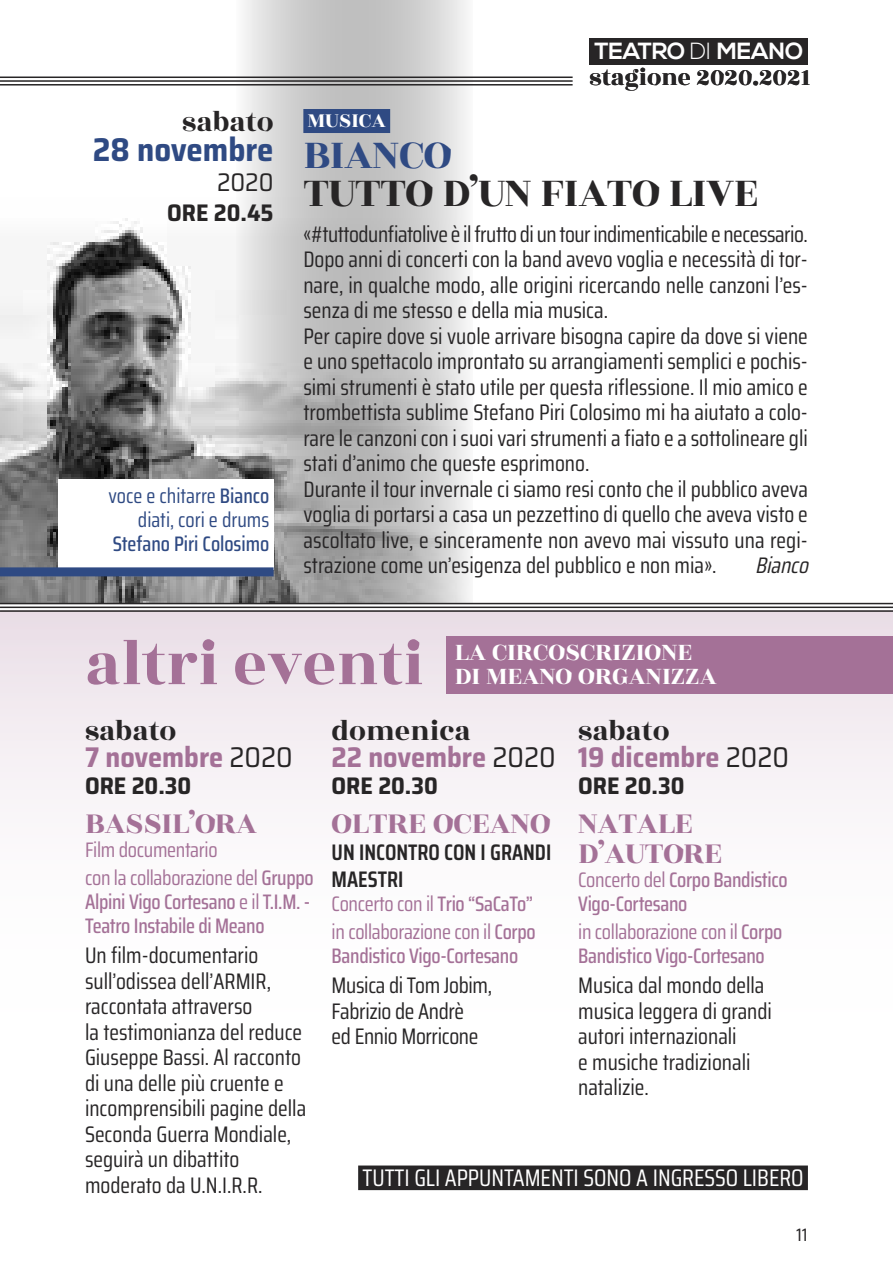
<style>
.page{position:relative;width:893px;height:1276px;background:#fff}
.page>*{position:absolute;margin:0;border:0;box-sizing:border-box;transform-origin:0 0}
.t1{font:66px "Rozha One";color:#a47197}
.t2{font:45px "Rozha One";letter-spacing:-.01em;color:#272526}
.t3{font:45px "Rozha One";letter-spacing:-.01em;color:#2f4a83}
.t4{font:33px/30px "Rozha One";letter-spacing:-.01em;color:#a47197}
.t5{font:700 semi-condensed 33px "Saira";color:#2f4a83}
.t6{font:30px "Rozha One";color:#272526}
.t7{font:700 semi-condensed 28.5px "Saira";color:#a47197}
.t8{font:27px/24px "Rozha One";color:#fff}
.t9{font:25.5px "Rozha One";color:#272526}
.t10{font:semi-condensed 25.5px "Saira";color:#272526}
.t11{font:24px "Saira Condensed";color:#fff}
.t12{font:700 semi-condensed 24px "Saira";color:#272526}
.t13{font:700 23.4px "Nexa";letter-spacing:-.01em;color:#fff}
.t14{font:22.5px/25.5px "Saira Condensed";color:#272526}
.t15{font:600 22.5px/27px "Saira Condensed";color:#272526}
.t16{font:22.5px "Rozha One";color:#fff}
.t17{font:italic 22.5px "Saira Condensed";color:#272526}
.t18{font:500 21px/24px "Saira Condensed";letter-spacing:-.015em;color:#a47197}
.t19{font:21px/28.2px "Saira Condensed";letter-spacing:-.015em;color:#a47197}
.t20{font:21px/24px "Saira Condensed";color:#2f4a83;text-align:right}
.t21{font:500 21px "Saira Condensed";color:#2f4a83}
.t22{font:semi-condensed 18px "Saira";color:#272526}
.s1{font-weight:300}
.s2{font-weight:500}
.s3{font-weight:400;color:#272526}
.s4{font-weight:400}
</style>
<div class="page">
<div style="left:0;top:610px;width:893px;height:404px;background:linear-gradient(to bottom,#ece2e9,#fff)"></div>
<img style="left:0;top:218px;width:236px;height:385px">
<svg style="left:236px;top:0;width:236px;height:603px;background:#c7c7c7"></svg>
<div style="left:590px;top:38px;width:218px;height:27px;background:#272526"></div>
<div style="left:303px;top:109px;width:87px;height:24px;background:#2f4a83"></div>
<hr style="left:0;top:76px;width:573px;height:2px;background:#272526">
<hr style="left:0;top:80px;width:573px;height:2px;background:#272526">
<hr style="left:0;top:84px;width:573px;height:2px;background:#272526">
<div style="left:58px;top:479px;width:216px;height:90px;background:#fff"></div>
<div style="left:0;top:567px;width:274px;height:9px;background:#2f4a83"></div>
<hr style="left:0;top:603px;width:893px;height:1px;background:#272526">
<hr style="left:0;top:606px;width:893px;height:2px;background:#272526">
<hr style="left:0;top:610px;width:893px;height:2px;background:#272526">
<div style="left:446px;top:636px;width:447px;height:58px;background:#a47197"></div>
<div style="left:358px;top:1165px;width:450px;height:25px;background:#272526"></div>
<p class="t13" style="left:594px;top:43px;width:210px">TEATRO <span class="s1">DI</span> MEANO</p>
<h3 class="t6" style="left:182px;top:101px;width:93px">sabato</h3>
<h3 class="t5" style="left:93px;top:124px;width:182px">28 novembre</h3>
<p class="t10" style="left:217px;top:163px;width:58px">2020</p>
<p class="t12" style="left:167px;top:194px;width:108px">ore 20.45</p>
<p class="t20" style="left:109px;top:483px;width:162px">voce e chitarre <span class="s2">Bianco </span>diati, cori e drums</p>
<p class="t21" style="left:113px;top:528px;width:158px">Stefano Piri Colosimo</p>
<p class="t9" style="left:590px;top:60px;width:222px">stagione 2020.2021</p>
<p class="t16" style="left:308px;top:105px;width:80px">MUSICA</p>
<h2 class="t3" style="left:303px;top:123px;width:150px">BIANCO</h2>
<h2 class="t2" style="left:303px;top:161px;width:456px">TUTTO D’UN FIATO LIVE</h2>
<p class="t14" style="left:303px;top:220px;width:506px">«#tuttodunfiatolive è ilfrutto di un tourindimenticabile e necessario.<br>Dopo anni di concerti con la band avevo voglia e necessità di tor&shy;nare, in qualche modo, alle origini ricercando nelle canzoni l’es&shy;senza di me stesso e della mia musica.<br>Per capire dove si vuole arrivare bisogna capire da dove si viene e uno spettacolo improntato su arrangiamenti semplici e pochis&shy;simi strumenti è stato utile per questa riflessione. Il mio amico e trombettista sublime Stefano Piri Colosimo mi ha aiutato a colo&shy;rare le canzoni con i suoi vari strumenti a fiato e a sottolineare gli stati d’animo che queste esprimono.<br>Durante il tour invernale ci siamo resi conto che il pubblico aveva voglia di portarsi a casa un pezzettino di quello che aveva visto e ascoltato live, e sinceramente non avevo mai vissuto una regi&shy;strazione come un’esigenza del pubblico e non mia».</p>
<p class="t17" style="left:755px;top:549px;width:61px">Bianco</p>
<h1 class="t1" style="left:85px;top:618px;width:340px">altri eventi</h1>
<h3 class="t6" style="left:85px;top:710px;width:93px">sabato</h3>
<p class="t7" style="left:85px;top:735px;width:209px">7 novembre <span class="s3">2020</span></p>
<p class="t12" style="left:85px;top:767px;width:108px">ore 20.30</p>
<h3 class="t4" style="left:85px;top:808px;width:173px">BASSIL’ORA</h3>
<p class="t19" style="left:85px;top:835px;width:230px">Film documentario<br>con la collaborazione del <span class="s2">Gruppo</span></p>
<p class="t18" style="left:85px;top:889px;width:227px">Alpini Vigo Cortesano <span class="s4">e il</span> T.I.M. -<br>Teatro Instabile di Meano</p>
<p class="t14" style="left:85px;top:942px;width:223px">Un film-documentario sull’odissea dell’ARMIR, raccontata attraverso<br>la testimonianza del reduce<br>Giuseppe Bassi. Al racconto di una delle più cruente e incomprensibili pagine della<br>Seconda Guerra Mondiale, seguirà un dibattito moderato da U.N.I.R.R.</p>
<p class="t8" style="left:455px;top:640px;width:263px">LA CIRCOSCRIZIONE<br>DI MEANO ORGANIZZA</p>
<h3 class="t6" style="left:332px;top:710px;width:141px">domenica</h3>
<p class="t7" style="left:332px;top:735px;width:225px">22 novembre <span class="s3">2020</span></p>
<p class="t12" style="left:332px;top:767px;width:108px">ore 20.30</p>
<h3 class="t4" style="left:332px;top:808px;width:221px">OLTRE OCEANO</h3>
<p class="t15" style="left:332px;top:838px;width:221px">UN INCONTRO CON I GRANDI<br>MAESTRI</p>
<p class="t19" style="left:332px;top:889px;width:206px">Concerto con il <span class="s2">Trio “SaCaTo” </span>in collaborazione con il <span class="s2">Corpo</span></p>
<p class="t18" style="left:332px;top:943px;width:188px">Bandistico Vigo-Cortesano</p>
<p class="t14" style="left:332px;top:972px;width:162px">Musica di Tom Jobim,<br>Fabrizio de Andrè<br>ed Ennio Morricone</p>
<h3 class="t6" style="left:578px;top:710px;width:93px">sabato</h3>
<p class="t7" style="left:578px;top:735px;width:212px">19 dicembre <span class="s3">2020</span></p>
<p class="t12" style="left:578px;top:767px;width:108px">ore 20.30</p>
<h3 class="t4" style="left:578px;top:808px;width:145px">NATALE<br>D’AUTORE</h3>
<p class="t18" style="left:578px;top:867px;width:211px"><span class="s4">Concerto del</span> Corpo Bandistico<br>Vigo-Cortesano</p>
<p class="t18" style="left:578px;top:919px;width:206px"><span class="s4">in collaborazione con il</span> Corpo<br>Bandistico Vigo-Cortesano</p>
<p class="t14" style="left:578px;top:972px;width:195px">Musica dal mondo della musica leggera di grandi autori internazionali<br>e musiche tradizionali natalizie.</p>
<p class="t11" style="left:362px;top:1159px;width:443px">TUTTI GLI APPUNTAMENTI SONO A INGRESSO LIBERO</p>
<p class="t22" style="left:796px;top:1221px;width:13px">11</p>
</div>
